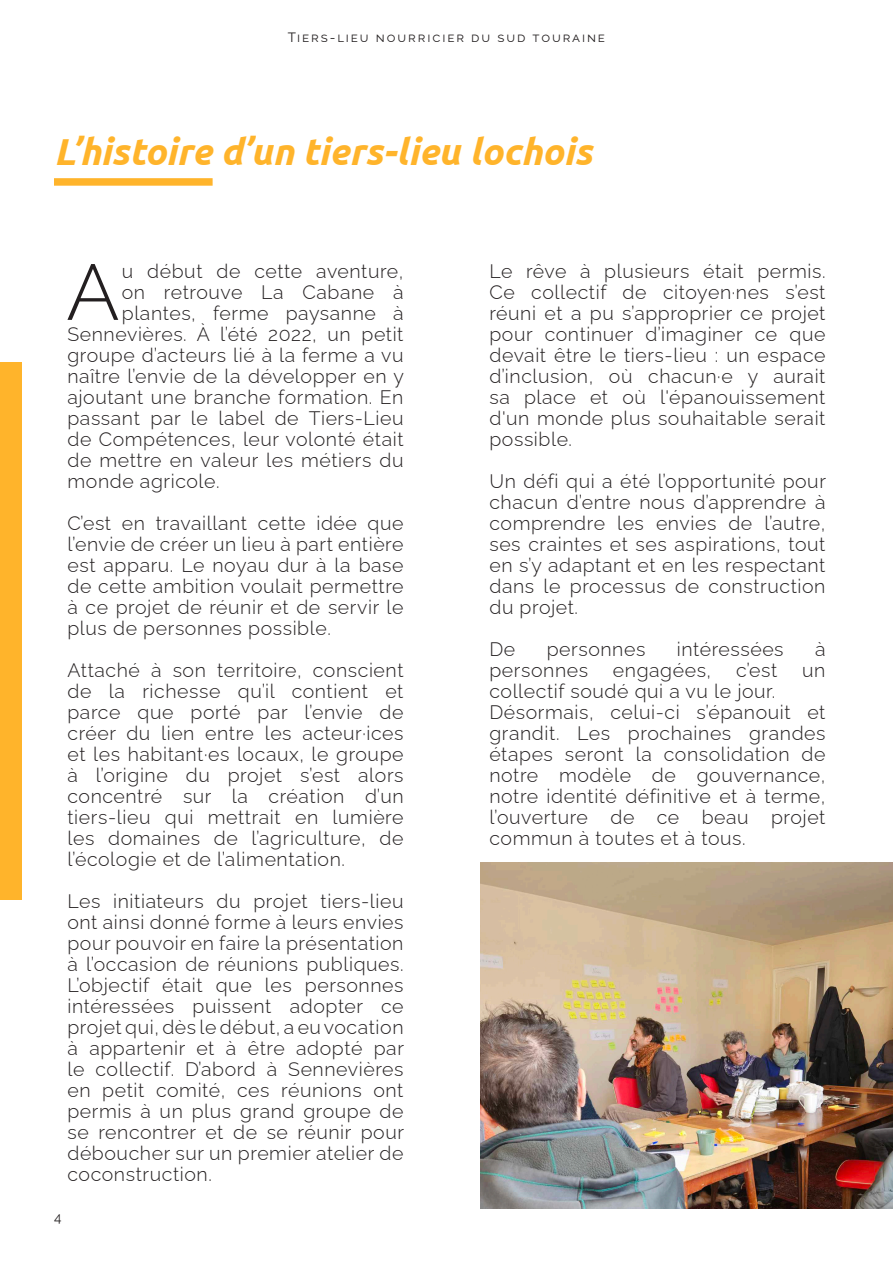
<style>
.page{position:relative;width:893px;height:1263px;background:#fff}
.page>*{position:absolute;margin:0;border:0;box-sizing:border-box;transform-origin:0 0}
.Corps_de_texte{font:100 78.6px "Raleway";color:#231f20}
.Titre_de_page{font:italic 700 37.5px "Ubuntu";color:#ffb42b}
.Corps_de_texte-2{font:100 19.5px/21px "Raleway";letter-spacing:.03em;color:#231f20;text-align:justify}
.t1{font:100 13.5px "Raleway";letter-spacing:.14em;color:#231f20}
</style>
<div class="page">
<div style="left:0;top:363px;width:21px;height:537px;background:#ffb42b"></div>
<div style="left:54px;top:178px;width:159px;height:8px;background:#ffb42b"></div>
<hr style="left:892px;top:127px;width:1px;height:451px;background:#c5c6c8">
<img style="left:480px;top:862px;width:413px;height:347px">
<p class="t1" style="left:288px;top:27px;width:319px">Tiers-lieu nourricier du sud touraine</p>
<p class="Titre_de_page" style="left:54px;top:129px;width:540px">L’histoire d’un tiers-lieu lochois</p>
<p class="Corps_de_texte" style="left:66px;top:229px;width:55px">A</p>
<p class="Corps_de_texte-2" style="left:122px;top:258px;width:283px">u début de cette aventure,</p>
<p class="Corps_de_texte-2" style="left:122px;top:279px;width:283px">on retrouve La Cabane à</p>
<p class="Corps_de_texte-2" style="left:122px;top:300px;width:283px">plantes, ferme paysanne à</p>
<p class="Corps_de_texte-2" style="left:67px;top:321px;width:338px">Sennevières. À l’été 2022, un petit</p>
<p class="Corps_de_texte-2" style="left:67px;top:342px;width:338px">groupe d’acteurs lié à la ferme a vu</p>
<p class="Corps_de_texte-2" style="left:67px;top:363px;width:338px">naître l’envie de la développer en y</p>
<p class="Corps_de_texte-2" style="left:67px;top:384px;width:338px">ajoutant une branche formation. En</p>
<p class="Corps_de_texte-2" style="left:67px;top:405px;width:338px">passant par le label de Tiers-Lieu</p>
<p class="Corps_de_texte-2" style="left:67px;top:426px;width:338px">de Compétences, leur volonté était</p>
<p class="Corps_de_texte-2" style="left:67px;top:447px;width:338px">de mettre en valeur les métiers du</p>
<p class="Corps_de_texte-2" style="left:67px;top:468px;width:154px">monde agricole.</p>
<p class="Corps_de_texte-2" style="left:67px;top:510px;width:338px">C’est en travaillant cette idée que l’envie de créer un lieu à part entière est apparu. Le noyau dur à la base de cette ambition voulait permettre à ce projet de réunir et de servir le plus de personnes possible.</p>
<p class="Corps_de_texte-2" style="left:67px;top:657px;width:338px">Attaché à son territoire, conscient de la richesse qu’il contient et parce que porté par l’envie de créer du lien entre les acteur·ices et les habitant·es locaux, le groupe à l’origine du projet s’est alors concentré sur la création d’un tiers-lieu qui mettrait en lumière les domaines de l’agriculture, de l’écologie et de l’alimentation.</p>
<p class="Corps_de_texte-2" style="left:67px;top:888px;width:338px">Les initiateurs du projet tiers-lieu ont ainsi donné forme à leurs envies pour pouvoir en faire la présentation à l’occasion de réunions publiques.<br>L’objectif était que les personnes intéressées puissent adopter ce projet qui, dès le début, a eu vocation à appartenir et à être adopté par le collectif. D’abord à Sennevières en petit comité, ces réunions ont permis à un plus grand groupe de se rencontrer et de se réunir pour déboucher sur un premier atelier de coconstruction.</p>
<p class="t1" style="left:54px;top:1206px;width:9px">4</p>
<p class="Corps_de_texte-2" style="left:489px;top:258px;width:338px">Le rêve à plusieurs était permis.<br>Ce collectif de citoyen·nes s’est réuni et a pu s’approprier ce projet pour continuer d’imaginer ce que devait être le tiers-lieu : un espace d’inclusion, où chacun·e y aurait sa place et où l'épanouissement d'un monde plus souhaitable serait possible.</p>
<p class="Corps_de_texte-2" style="left:489px;top:468px;width:338px">Un défi qui a été l’opportunité pour chacun d’entre nous d’apprendre à comprendre les envies de l’autre, ses craintes et ses aspirations, tout en s’y adaptant et en les respectant dans le processus de construction du projet.</p>
<p class="Corps_de_texte-2" style="left:489px;top:636px;width:27px">De</p>
<p class="Corps_de_texte-2" style="left:547px;top:636px;width:100px">personnes</p>
<p class="Corps_de_texte-2" style="left:677px;top:636px;width:108px">intéressées</p>
<p class="Corps_de_texte-2" style="left:815px;top:636px;width:12px">à</p>
<p class="Corps_de_texte-2" style="left:489px;top:657px;width:100px">personnes</p>
<p class="Corps_de_texte-2" style="left:613px;top:657px;width:100px">engagées,</p>
<p class="Corps_de_texte-2" style="left:736px;top:657px;width:43px">c’est</p>
<p class="Corps_de_texte-2" style="left:802px;top:657px;width:25px">un</p>
<p class="Corps_de_texte-2" style="left:489px;top:678px;width:287px">collectif soudé qui a vu le jour.</p>
<p class="Corps_de_texte-2" style="left:489px;top:699px;width:338px">Désormais, celui-ci s’épanouit et grandit. Les prochaines grandes étapes seront la consolidation de notre modèle de gouvernance, notre identité définitive et à terme, l’ouverture de ce beau projet commun à toutes et à tous.</p>
</div>
